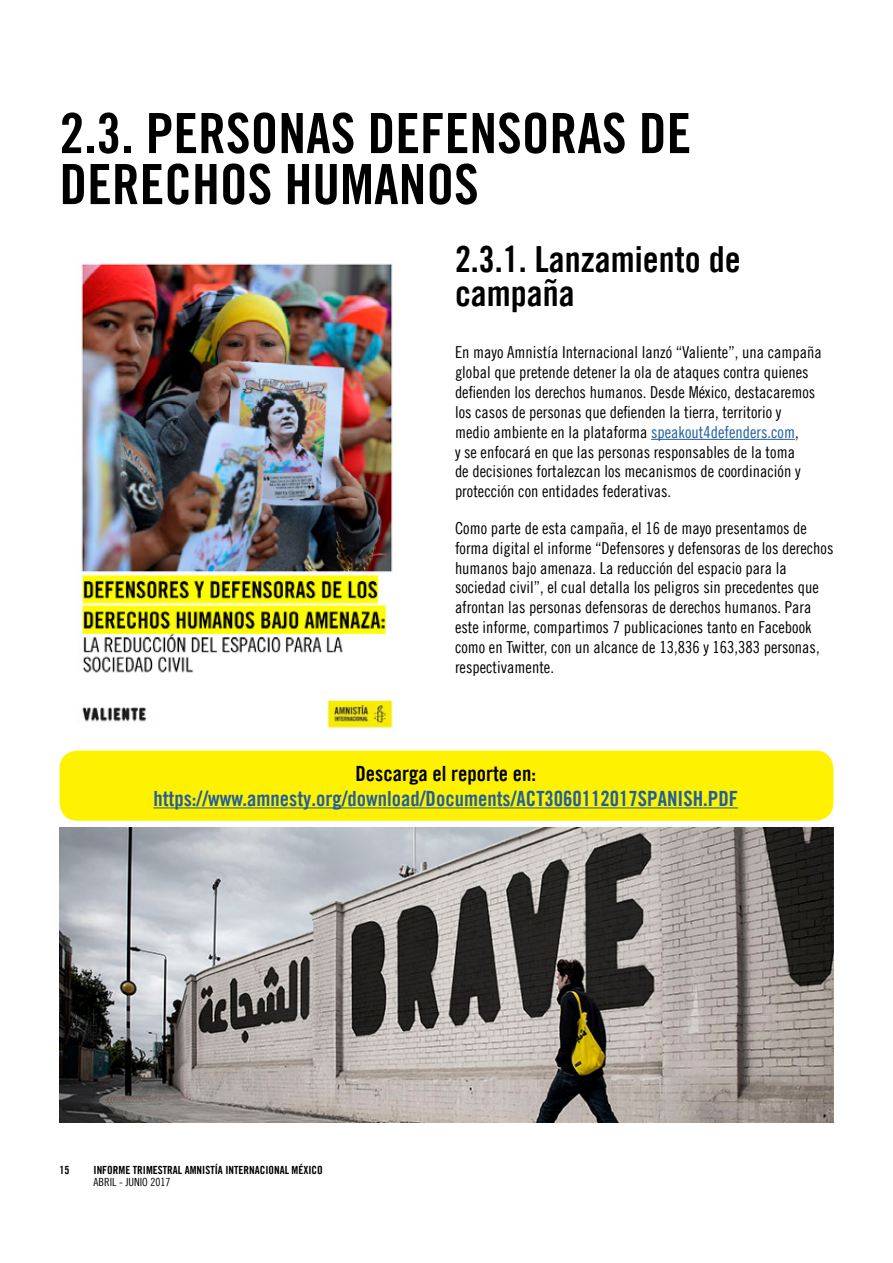
<style>
.page{position:relative;width:893px;height:1263px;background:#fff}
.page>*{position:absolute;margin:0;border:0;box-sizing:border-box;transform-origin:0 0}
.t1{font:55.5px/51px "Amnesty Trade Gothic Bd Cn 20";color:#000}
.t2{font:36px/34px "Amnesty Trade Gothic Bd Cn 20";color:#000}
.t3{font:21px "Amnesty Trade Gothic Bd Cn 20";color:#215e9e}
.t4{font:21px "Amnesty Trade Gothic Bd Cn 20";color:#000}
.t5{font:16.5px/19.8px "Amnesty Trade Gothic Cn 18";color:#000}
.t6{font:11.25px "Amnesty Trade Gothic Bd Cn 20";color:#000}
.t7{font:11.25px "Amnesty Trade Gothic Cn 18";color:#000}
.s1{color:#215e9e}
</style>
<div class="page">
<hr style="left:651px;top:439px;width:144px;height:1px;background:#215e9e">
<div style="left:60px;top:750px;width:773px;height:71px;background:#fff200;border-radius:18px"></div>
<hr style="left:153px;top:807px;width:585px;height:1px;background:#215e9e">
<img style="left:59px;top:828px;width:775px;height:295px">
<img style="left:81px;top:263px;width:312px;height:467px">
<h1 class="t1" style="left:60px;top:107px;width:633px">2.3. PERSONAS DEFENSORAS DE<br>DERECHOS HUMANOS</h1>
<h2 class="t2" style="left:455px;top:242px;width:287px">2.3.1. Lanzamiento de campaña</h2>
<p class="t5" style="left:455px;top:342px;width:368px">En mayo Amnistía Internacional lanzó “Valiente”, una campaña global que pretende detener la ola de ataques contra quienes defienden los derechos humanos. Desde México, destacaremos los casos de personas que defienden la tierra, territorio y<br>medio ambiente en la plataforma <span class="s1">speakout4defenders.com</span>,<br>y se enfocará en que las personas responsables de la toma<br>de decisiones fortalezcan los mecanismos de coordinación y protección con entidades federativas.</p>
<p class="t5" style="left:455px;top:518px;width:380px">Como parte de esta campaña, el 16 de mayo presentamos de forma digital el informe “Defensores y defensoras de los derechos humanos bajo amenaza. La reducción del espacio para la sociedad civil”, el cual detalla los peligros sin precedentes que afrontan las personas defensoras de derechos humanos. Para este informe, compartimos 7 publicaciones tanto en Facebook como en Twitter, con un alcance de 13,836 y 163,383 personas, respectivamente.</p>
<p class="t4" style="left:355px;top:760px;width:182px">Descarga el reporte en:</p>
<p class="t3" style="left:153px;top:785px;width:586px">https://www.amnesty.org/download/Documents/ACT3060112017SPANISH.PDF</p>
<p class="t6" style="left:60px;top:1163px;width:11px">15</p>
<p class="t6" style="left:94px;top:1163px;width:231px">INFORME TRIMESTRAL AMNISTÍA INTERNACIONAL MÉXICO</p>
<p class="t7" style="left:94px;top:1176px;width:78px">ABRIL - JUNIO 2017</p>
</div>
